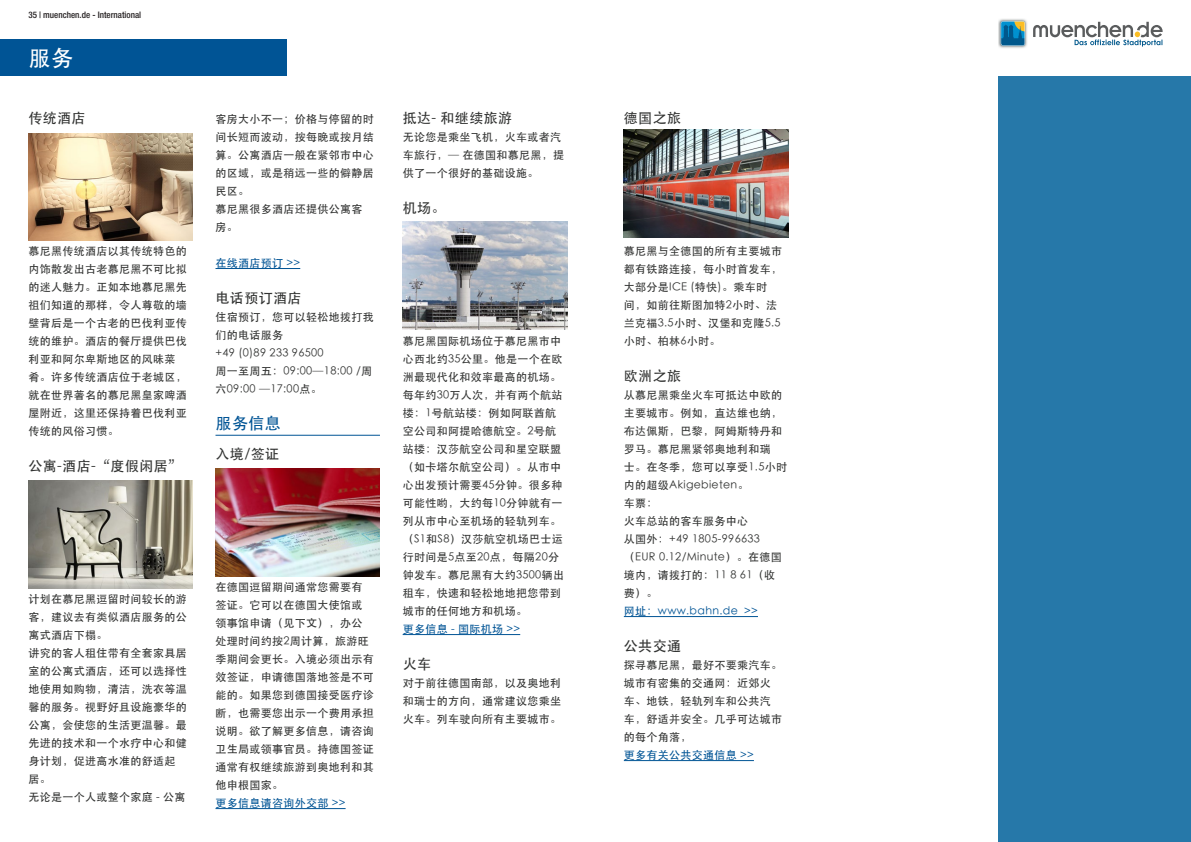
<style>
.page{position:relative;width:1191px;height:842px;background:#fff}
.page>*{position:absolute;margin:0;border:0;box-sizing:border-box;transform-origin:0 0}
.t1{font:22px "ST Heiti";color:#fff}
.t2{font:16px "ST Heiti";color:#005495}
.t3{font:14px "ST Heiti";letter-spacing:.03em;color:#323332}
.t4{font:11px/18px "ST Heiti";letter-spacing:.03em;color:#323332}
.t5{font:11px "ST Heiti";letter-spacing:.03em;color:#005495}
.t6{font:500 condensed 9px "Helvetica Neue LT Std";color:#231f20}
</style>
<div class="page">
<svg style="left:1033px;top:22px;width:129px;height:25px"></svg>
<img style="left:998px;top:19px;width:29px;height:29px">
<svg style="left:1000px;top:21px;width:25px;height:25px"></svg>
<hr style="left:215px;top:268px;width:85px;height:1px;background:#005495">
<hr style="left:215px;top:435px;width:165px;height:1px;background:#005495">
<hr style="left:215px;top:808px;width:130px;height:1px;background:#005495">
<hr style="left:403px;top:634px;width:117px;height:1px;background:#005495">
<hr style="left:624px;top:616px;width:134px;height:1px;background:#005495">
<hr style="left:624px;top:760px;width:130px;height:1px;background:#005495">
<div style="left:998px;top:76px;width:193px;height:766px;background:#2678a9"></div>
<img style="left:28px;top:133px;width:165px;height:108px">
<img style="left:28px;top:480px;width:165px;height:108px">
<img style="left:215px;top:468px;width:165px;height:108px">
<img style="left:403px;top:222px;width:164px;height:108px">
<img style="left:624px;top:130px;width:164px;height:107px">
<div style="left:0;top:40px;width:286px;height:36px;background:#005495"></div>
<p class="t6" style="left:28px;top:9px;width:114px">35 | muenchen.de - International</p>
<h1 class="t1" style="left:28px;top:47px;width:46px">服务</h1>
<p class="t3" style="left:28px;top:111px;width:59px">传统酒店</p>
<p class="t4" style="left:28px;top:242px;width:160px">慕尼黑传统酒店以其传统特色的内饰散发出古老慕尼黑不可比拟的迷人魅力。正如本地慕尼黑先祖们知道的那样，令人尊敬的墙壁背后是一个古老的巴伐利亚传统的维护。酒店的餐厅提供巴伐利亚和阿尔卑斯地区的风味菜肴。许多传统酒店位于老城区，就在世界著名的慕尼黑皇家啤酒屋附近，这里还保持着巴伐利亚传统的风俗习惯。</p>
<p class="t3" style="left:28px;top:459px;width:155px">公寓-酒店-“度假闲居”</p>
<p class="t4" style="left:28px;top:590px;width:160px">计划在慕尼黑逗留时间较长的游客，建议去有类似酒店服务的公寓式酒店下榻。<br>讲究的客人租住带有全套家具居室的公寓式酒店，还可以选择性地使用如购物，清洁，洗衣等温馨的服务。视野好且设施豪华的公寓，会使您的生活更温馨。最先进的技术和一个水疗中心和健身计划，促进高水准的舒适起居。<br>无论是一个人或整个家庭 - 公寓</p>
<p class="t4" style="left:215px;top:110px;width:160px">客房大小不一；价格与停留的时间长短而波动，按每晚或按月结算。公寓酒店一般在紧邻市中心的区域，或是稍远一些的僻静居民区。<br>慕尼黑很多酒店还提供公寓客房。</p>
<p class="t5" style="left:215px;top:258px;width:86px">在线酒店预订 &gt;&gt;</p>
<p class="t3" style="left:215px;top:291px;width:88px">电话预订酒店</p>
<p class="t4" style="left:215px;top:308px;width:160px">住宿预订，您可以轻松地拨打我们的电话服务<br>+49 (0)89 233 96500<br>周一至周五：09:00—18:00 /周六09:00 —17:00点。</p>
<h2 class="t2" style="left:215px;top:415px;width:67px">服务信息</h2>
<p class="t3" style="left:215px;top:447px;width:65px">入境/签证</p>
<p class="t4" style="left:215px;top:578px;width:160px">在德国逗留期间通常您需要有签证。它可以在德国大使馆或领事馆申请（见下文），办公处理时间约按2周计算，旅游旺季期间会更长。入境必须出示有效签证，申请德国落地签是不可能的。如果您到德国接受医疗诊断，也需要您出示一个费用承担说明。欲了解更多信息，请咨询卫生局或领事官员。持德国签证通常有权继续旅游到奥地利和其他申根国家。</p>
<p class="t5" style="left:215px;top:798px;width:132px">更多信息请咨询外交部 &gt;&gt;</p>
<p class="t3" style="left:403px;top:111px;width:111px">抵达- 和继续旅游</p>
<p class="t4" style="left:403px;top:128px;width:163px">无论您是乘坐飞机，火车或者汽车旅行，— 在德国和慕尼黑，提供了一个很好的基础设施。</p>
<p class="t3" style="left:403px;top:201px;width:44px">机场。</p>
<p class="t4" style="left:403px;top:332px;width:163px">慕尼黑国际机场位于慕尼黑市中心西北约35公里。他是一个在欧洲最现代化和效率最高的机场。每年约30万人次，并有两个航站楼：1号航站楼：例如阿联酋航空公司和阿提哈德航空。2号航站楼：汉莎航空公司和星空联盟（如卡塔尔航空公司）。从市中心出发预计需要45分钟。很多种可能性哟，大约每10分钟就有一列从市中心至机场的轻轨列车。（S1和S8）汉莎航空机场巴士运行时间是5点至20点，每隔20分钟发车。慕尼黑有大约3500辆出租车，快速和轻松地地把您带到城市的任何地方和机场。</p>
<p class="t5" style="left:403px;top:623px;width:119px">更多信息 - 国际机场 &gt;&gt;</p>
<p class="t3" style="left:403px;top:657px;width:30px">火车</p>
<p class="t4" style="left:403px;top:674px;width:160px;text-align:justify">对于前往德国南部，以及奥地利和瑞士的方向，通常建议您乘坐火车。列车驶向所有主要城市。</p>
<p class="t3" style="left:624px;top:111px;width:59px">德国之旅</p>
<p class="t4" style="left:624px;top:242px;width:160px">慕尼黑与全德国的所有主要城市都有铁路连接，每小时首发车，大部分是ICE (特快)。乘车时<br>间，如前往斯图加特2小时、法兰克福3.5小时、汉堡和克隆5.5小时、柏林6小时。</p>
<p class="t3" style="left:624px;top:369px;width:59px">欧洲之旅</p>
<p class="t4" style="left:624px;top:386px;width:165px">从慕尼黑乘坐火车可抵达中欧的主要城市。例如，直达维也纳，布达佩斯，巴黎，阿姆斯特丹和罗马。慕尼黑紧邻奥地利和瑞<br>士。在冬季，您可以享受1.5小时内的超级Akigebieten。<br>车票：<br>火车总站的客车服务中心<br>从国外：+49 1805-996633（EUR 0.12/Minute）。在德国境内，请拨打的：11 8 61（收费）。</p>
<p class="t5" style="left:624px;top:606px;width:136px">网址：www.bahn.de &gt;&gt;</p>
<p class="t3" style="left:624px;top:639px;width:59px">公共交通</p>
<p class="t4" style="left:624px;top:656px;width:160px">探寻慕尼黑，最好不要乘汽车。城市有密集的交通网：近郊火车、地铁，轻轨列车和公共汽车，舒适并安全。几乎可达城市的每个角落，</p>
<p class="t5" style="left:624px;top:750px;width:132px">更多有关公共交通信息 &gt;&gt;</p>
</div>
